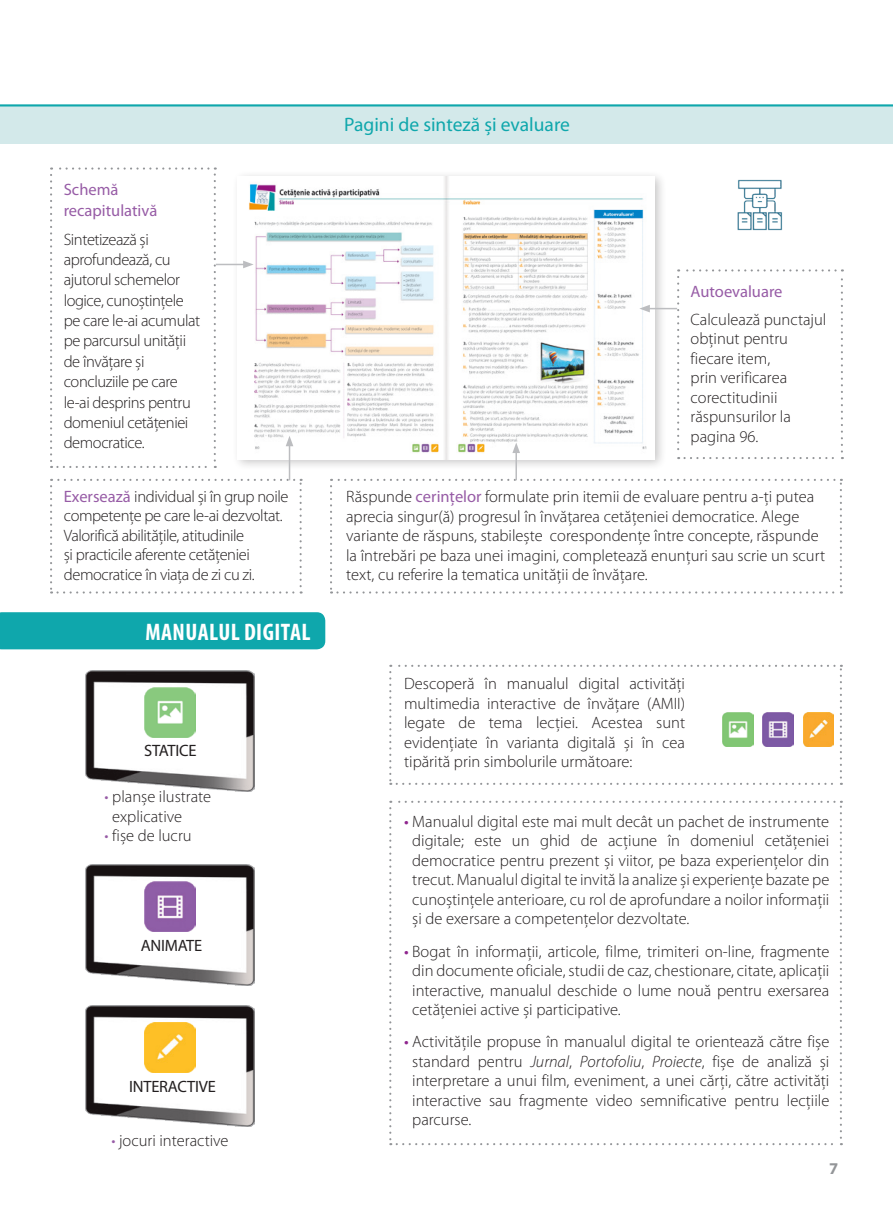
<style>
.page{position:relative;width:893px;height:1212px;background:#fff}
.page>*{position:absolute;margin:0;border:0;box-sizing:border-box;transform-origin:0 0}
.t1{font:700 condensed 24px "Myriad Pro";letter-spacing:.02em;color:#fff}
.t2{font:19.5px "Myriad Pro";color:#0fa7ac}
.t3{font:300 16.5px/19.5px "Myriad Pro";color:#231f20;text-align:justify}
.t4{font:300 16.5px/20.4px "Myriad Pro";letter-spacing:-.025em;color:#231f20}
.t5{font:16.5px/20.4px "Myriad Pro";color:#975ca6}
.t6{font:16.5px "Myriad Pro";letter-spacing:-.015em;color:#231f20}
.t7{font:700 16.5px "Myriad Pro";color:#939598}
.s1{font-weight:400;color:#975ca6}
.s2{color:#975ca6}
.s3{font-weight:400;color:#90268f}
.s4{font-style:italic}
</style>
<div class="page">
<svg style="left:330px;top:479px;width:512px;height:114px"></svg>
<div style="left:0;top:106px;width:893px;height:37px;background:#d3e9ea"></div>
<hr style="left:0;top:104px;width:893px;height:2px;background:#0fa7ac">
<div style="left:232px;top:170px;width:435px;height:301px;background:#231f20;opacity:.25"></div>
<img style="left:254px;top:177px;width:400px;height:282px">
<div style="left:0;top:612px;width:325px;height:37px;background:#0fa7ac"></div>
<svg style="left:50px;top:479px;width:252px;height:114px"></svg>
<svg style="left:677px;top:269px;width:166px;height:190px"></svg>
<svg style="left:389px;top:801px;width:453px;height:344px"></svg>
<img style="left:85px;top:1006px;width:170px;height:121px">
<img style="left:145px;top:1022px;width:50px;height:51px">
<img style="left:85px;top:671px;width:170px;height:121px">
<img style="left:145px;top:688px;width:50px;height:50px">
<img style="left:85px;top:864px;width:170px;height:121px">
<img style="left:145px;top:881px;width:50px;height:50px">
<svg style="left:389px;top:665px;width:453px;height:120px"></svg>
<img style="left:803px;top:712px;width:31px;height:34px">
<img style="left:723px;top:712px;width:30px;height:34px">
<img style="left:763px;top:712px;width:31px;height:34px">
<hr style="left:647px;top:308px;width:30px;height:1px;background:#bcbdc0">
<svg style="left:639px;top:305px;width:11px;height:7px"></svg>
<hr style="left:515px;top:451px;width:2px;height:29px;background:#bcbdc0">
<svg style="left:512px;top:442px;width:8px;height:11px"></svg>
<svg style="left:50px;top:167px;width:204px;height:301px"></svg>
<hr style="left:289px;top:444px;width:1px;height:36px;background:#bcbdc0">
<svg style="left:286px;top:436px;width:7px;height:10px"></svg>
<img style="left:737px;top:179px;width:46px;height:52px">
<p class="t5" style="left:64px;top:180px;width:95px">Schemă recapitulativă</p>
<p class="t4" style="left:64px;top:229px;width:138px">Sintetizează și aprofundează, cu ajutorul schemelor logice, cunoștințele pe care le-ai acumulat pe parcursul unității de învățare și concluziile pe care le-ai desprins pentru domeniul cetățeniei democratice.</p>
<p class="t4" style="left:64px;top:487px;width:226px;line-height:19.5px"><span class="s1">Exersează</span> individual și în grup noile competențe pe care le-ai dezvoltat.<br>Valorifică abilitățile, atitudinile<br>și practicile aferente cetățeniei democratice în viața de zi cu zi.</p>
<p class="t1" style="left:145px;top:618px;width:167px">MANUALUL DIGITAL</p>
<p class="t6" style="left:144px;top:742px;width:54px">STATICE</p>
<p class="t3" style="left:112px;top:787px;width:101px;text-indent:-8px"><span class="s2">•</span> planșe ilustrate explicative</p>
<p class="t3" style="left:105px;top:826px;width:89px"><span class="s2">•</span> fișe de lucru</p>
<p class="t6" style="left:141px;top:936px;width:63px">ANIMATE</p>
<p class="t6" style="left:129px;top:1077px;width:88px">INTERACTIVE</p>
<p class="t3" style="left:111px;top:1131px;width:119px"><span class="s2">•</span> jocuri interactive</p>
<p class="t2" style="left:344px;top:114px;width:227px">Pagini de sinteză și evaluare</p>
<p class="t5" style="left:691px;top:281px;width:93px">Autoevaluare</p>
<p class="t3" style="left:691px;top:310px;width:137px;text-align:left">Calculează punctajul obținut pentru fiecare item,<br>prin verificarea corectitudinii răspunsurilor la pagina 96.</p>
<p class="t3" style="left:346px;top:487px;width:480px;text-align:left">Răspunde <span class="s1">cerințelor</span> formulate prin itemii de evaluare pentru a-ți putea aprecia singur(ă) progresul în învățarea cetățeniei democratice. Alege variante de răspuns, stabilește corespondențe între concepte, răspunde la întrebări pe baza unei imagini, completează enunțuri sau scrie un scurt text, cu referire la tematica unității de învățare.</p>
<p class="t3" style="left:404px;top:674px;width:282px">Descoperă în manualul digital activități multimedia interactive de învățare (AMII) legate de tema lecției. Acestea sunt evidențiate în varianta digitală și în cea tipărită prin simbolurile următoare:</p>
<p class="t3" style="left:412px;top:812px;width:419px;text-indent:-8px"><span class="s3">•</span> Manualul digital este mai mult decât un pachet de instrumente digitale; este un ghid de acțiune în domeniul cetățeniei democratice pentru prezent și viitor, pe baza experiențelor din trecut. Manualul digital te invită la analize și experiențe bazate pe cunoștințele anterioare, cu rol de aprofundare a noilor informații și de exersare a competențelor dezvoltate.</p>
<p class="t3" style="left:412px;top:942px;width:419px;text-indent:-8px"><span class="s3">•</span> Bogat în informații, articole, filme, trimiteri on-line, fragmente din documente oficiale, studii de caz, chestionare, citate, aplicații interactive, manualul deschide o lume nouă pentru exersarea cetățeniei active și participative.</p>
<p class="t3" style="left:412px;top:1032px;width:419px;text-indent:-8px"><span class="s3">•</span> Activitățile propuse în manualul digital te orientează către fișe standard pentru <span class="s4">Jurnal</span>, <span class="s4">Portofoliu</span>, <span class="s4">Proiecte</span>, fișe de analiză și interpretare a unui film, eveniment, a unei cărți, către activități interactive sau fragmente video semnificative pentru lecțiile parcurse.</p>
<p class="t7" style="left:829px;top:1159px;width:11px">7</p>
</div>
